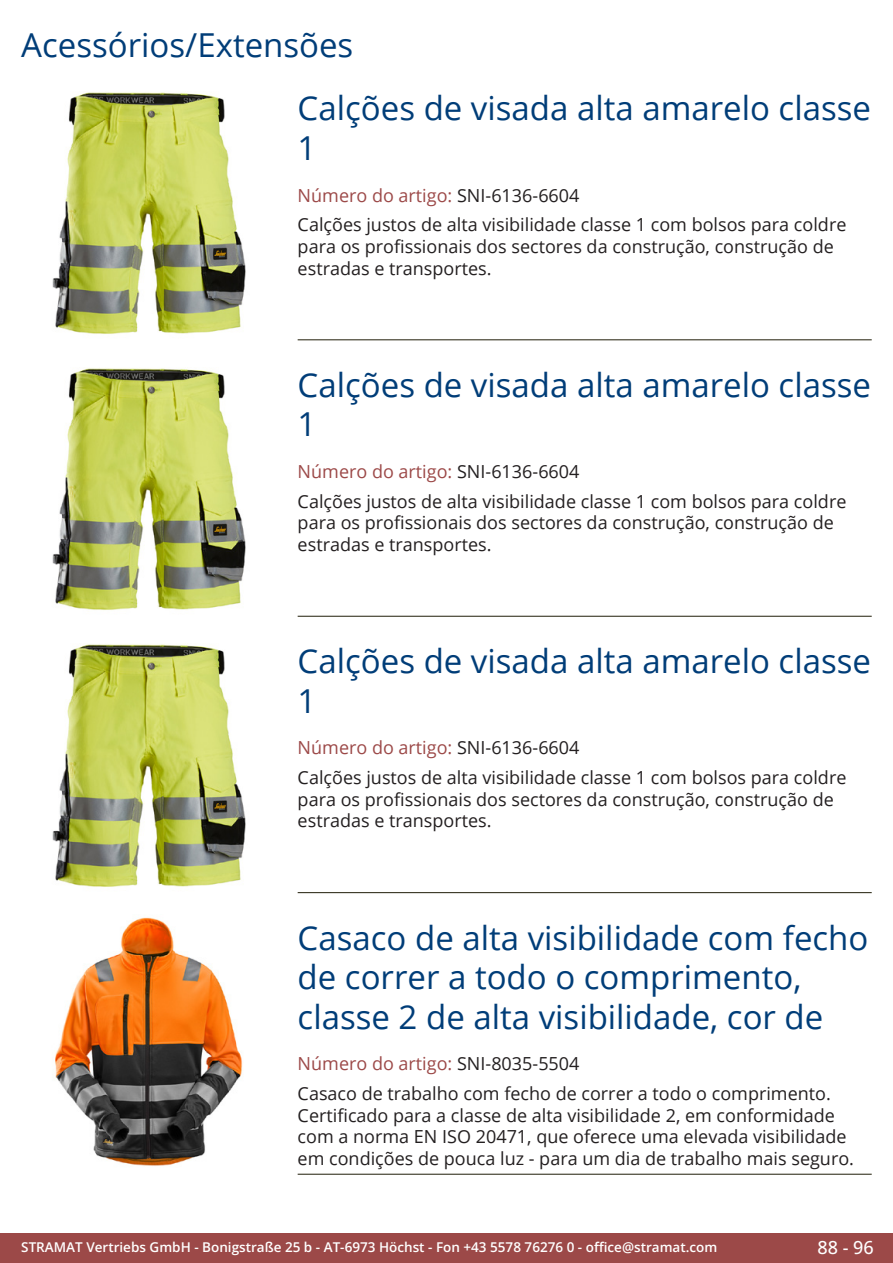
<style>
.page{position:relative;width:893px;height:1263px;background:#fff}
.page>*{position:absolute;margin:0;border:0;box-sizing:border-box;transform-origin:0 0}
.Produkttitel{font:33px/39.6px "Open Sans";color:#003d78}
.RastTitel{font:33px "Open Sans";color:#003d78}
.Beschreibung_Text{font:18px/21.6px "Open Sans";color:#231f20}
.TechDaten_Überschrif{font:18px "Open Sans";color:#9c4948}
.t1{font:500 18px "Open Sans";color:#fff}
.t2{font:600 13.5px "Open Sans";color:#fff}
.s1{color:#231f20}
</style>
<div class="page">
<div style="left:0;top:1233px;width:893px;height:30px;background:#9c4948"></div>
<hr style="left:298px;top:340px;width:574px;height:1px;background:#201d08">
<hr style="left:298px;top:616px;width:574px;height:1px;background:#201d08">
<hr style="left:298px;top:892px;width:574px;height:1px;background:#201d08">
<hr style="left:298px;top:1174px;width:574px;height:1px;background:#201d08">
<img style="left:52px;top:92px;width:194px;height:242px">
<img style="left:52px;top:368px;width:194px;height:242px">
<img style="left:52px;top:644px;width:194px;height:243px">
<img style="left:55px;top:917px;width:188px;height:249px">
<p class="RastTitel" style="left:21px;top:22px;width:334px">Acessórios/Extensões</p>
<p class="Produkttitel" style="left:298px;top:88px;width:575px">Calções de visada alta amarelo classe<br>1</p>
<p class="TechDaten_Überschrif" style="left:298px;top:183px;width:283px">Número do artigo: <span class="s1">SNI-6136-6604</span></p>
<p class="Beschreibung_Text" style="left:298px;top:214px;width:550px">Calções justos de alta visibilidade classe 1 com bolsos para coldre para os profissionais dos sectores da construção, construção de estradas e transportes.</p>
<p class="Produkttitel" style="left:298px;top:364px;width:575px">Calções de visada alta amarelo classe<br>1</p>
<p class="TechDaten_Überschrif" style="left:298px;top:459px;width:283px">Número do artigo: <span class="s1">SNI-6136-6604</span></p>
<p class="Beschreibung_Text" style="left:298px;top:490px;width:550px">Calções justos de alta visibilidade classe 1 com bolsos para coldre para os profissionais dos sectores da construção, construção de estradas e transportes.</p>
<p class="Produkttitel" style="left:298px;top:640px;width:575px">Calções de visada alta amarelo classe<br>1</p>
<p class="TechDaten_Überschrif" style="left:298px;top:735px;width:283px">Número do artigo: <span class="s1">SNI-6136-6604</span></p>
<p class="Beschreibung_Text" style="left:298px;top:766px;width:550px">Calções justos de alta visibilidade classe 1 com bolsos para coldre para os profissionais dos sectores da construção, construção de estradas e transportes.</p>
<p class="Produkttitel" style="left:298px;top:917px;width:572px">Casaco de alta visibilidade com fecho de correr a todo o comprimento, classe 2 de alta visibilidade, cor de</p>
<p class="TechDaten_Überschrif" style="left:298px;top:1051px;width:283px">Número do artigo: <span class="s1">SNI-8035-5504</span></p>
<p class="Beschreibung_Text" style="left:298px;top:1082px;width:558px">Casaco de trabalho com fecho de correr a todo o comprimento.<br>Certificado para a classe de alta visibilidade 2, em conformidade com a norma EN ISO 20471, que oferece uma elevada visibilidade em condições de pouca luz - para um dia de trabalho mais seguro.</p>
<p class="t2" style="left:21px;top:1238px;width:698px">STRAMAT Vertriebs GmbH - Bonigstraße 25 b - AT-6973 Höchst - Fon +43 5578 76276 0 - office@stramat.com</p>
<p class="t1" style="left:817px;top:1234px;width:58px">88 - 96</p>
</div>
